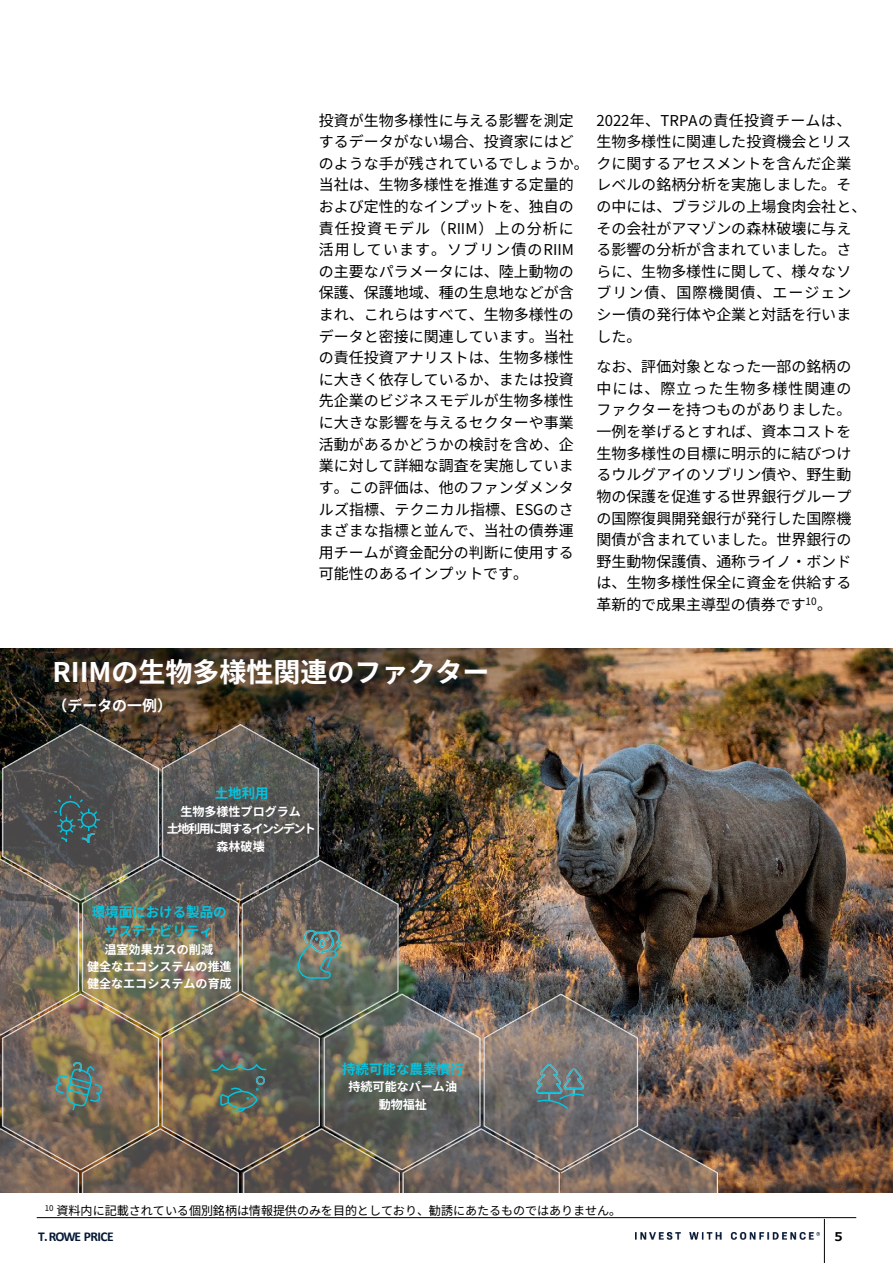
<style>
.page{position:relative;width:893px;height:1263px;background:#fff}
.page>*{position:absolute;margin:0;border:0;box-sizing:border-box;transform-origin:0 0}
.t1{font:700 27px "Noto Sans JP";color:#fff}
.t2{font:15px/21.6px "Noto Sans JP";color:#000}
.t3{font:700 15px "Noto Sans JP";color:#fff}
.t4{font:700 13.5px/19.5px "Noto Sans JP";color:#05c3de;text-align:center}
.t5{font:700 13.5px "Calibri";letter-spacing:-.045em;color:#061937}
.t6{font:12px "Noto Sans JP";color:#000}
.t7{font:700 12px/17.2px "Noto Sans JP";color:#fff;text-align:center}
.t8{font:700 12px/17.2px "Noto Sans JP";letter-spacing:-.12em;color:#fff;text-align:center}
.t9{font:700 12px "Meiryo UI";color:#000}
</style>
<div class="page">
<hr style="left:37px;top:1217px;width:819px;height:1px;background:#000">
<hr style="left:824px;top:1219px;width:1px;height:44px;background:#000">
<img style="left:635px;top:1232px;width:185px;height:7px">
<img style="left:0;top:649px;width:893px;height:543px">
<img style="left:0;top:724px;width:718px;height:468px">
<svg style="left:54px;top:795px;width:46px;height:48px;background:#415a5e"></svg>
<svg style="left:55px;top:1062px;width:48px;height:50px;background:#6c7c6d"></svg>
<img style="left:305px;top:930px;width:34px;height:10px">
<svg style="left:297px;top:940px;width:46px;height:39px;background:#6e877c"></svg>
<svg style="left:210px;top:1062px;width:58px;height:51px;background:#5a6b5d"></svg>
<img style="left:536px;top:1064px;width:48px;height:29px">
<svg style="left:536px;top:1093px;width:50px;height:18px"></svg>
<p class="t2" style="left:319px;top:110px;width:271px">投資が生物多様性に与える影響を測定するデータがない場合、投資家にはどのような手が残されているでしょうか。当社は、生物多様性を推進する定量的および定性的なインプットを、独自の責任投資モデル（RIIM）上の分析に活用しています。ソブリン債のRIIMの主要なパラメータには、陸上動物の保護、保護地域、種の生息地などが含まれ、これらはすべて、生物多様性のデータと密接に関連しています。当社の責任投資アナリストは、生物多様性に大きく依存しているか、または投資先企業のビジネスモデルが生物多様性に大きな影響を与えるセクターや事業活動があるかどうかの検討を含め、企業に対して詳細な調査を実施しています。この評価は、他のファンダメンタルズ指標、テクニカル指標、ESGのさまざまな指標と並んで、当社の債券運用チームが資金配分の判断に使用する可能性のあるインプットです。</p>
<p class="t2" style="left:596px;top:110px;width:271px">2022年、TRPAの責任投資チームは、生物多様性に関連した投資機会とリスクに関するアセスメントを含んだ企業レベルの銘柄分析を実施しました。その中には、ブラジルの上場食肉会社と、その会社がアマゾンの森林破壊に与える影響の分析が含まれていました。さらに、生物多様性に関して、様々なソブリン債、国際機関債、エージェンシー債の発行体や企業と対話を行いました。</p>
<p class="t2" style="left:596px;top:356px;width:257px;text-align:justify">なお、評価対象となった一部の銘柄の中には、際立った生物多様性関連のファクターを持つものがありました。一例を挙げるとすれば、資本コストを生物多様性の目標に明示的に結びつけるウルグアイのソブリン債や、野生動物の保護を促進する世界銀行グループの国際復興開発銀行が発行した国際機関債が含まれていました。世界銀行の野生動物保護債、通称ライノ・ボンドは、生物多様性保全に資金を供給する革新的で成果主導型の債券です<sup>10</sup>。</p>
<h1 class="t1" style="left:53px;top:657px;width:439px">RIIMの生物多様性関連のファクター</h1>
<p class="t3" style="left:53px;top:697px;width:121px">（データの一例）</p>
<p class="t4" style="left:215px;top:784px;width:55px">土地利用</p>
<p class="t8" style="left:167px;top:803px;width:151px">生物多様性プログラム<br>土地利用に関するインシデント森林破壊</p>
<p class="t4" style="left:92px;top:902px;width:136px">環境面における製品のサステナビリティ</p>
<p class="t7" style="left:87px;top:941px;width:146px">温室効果ガスの削減<br>健全なエコシステムの推進健全なエコシステムの育成</p>
<p class="t4" style="left:342px;top:1059px;width:123px">持続可能な農業慣行</p>
<p class="t7" style="left:348px;top:1079px;width:110px">持続可能なパーム油動物福祉</p>
<p class="t6" style="left:45px;top:1204px;width:578px"><sup>10</sup> 資料内に記載されている個別銘柄は情報提供のみを目的としており、勧誘にあたるものではありません。</p>
<p class="t5" style="left:38px;top:1227px;width:77px">T. ROWE PRICE</p>
<p class="t9" style="left:834px;top:1228px;width:10px">5</p>
</div>
